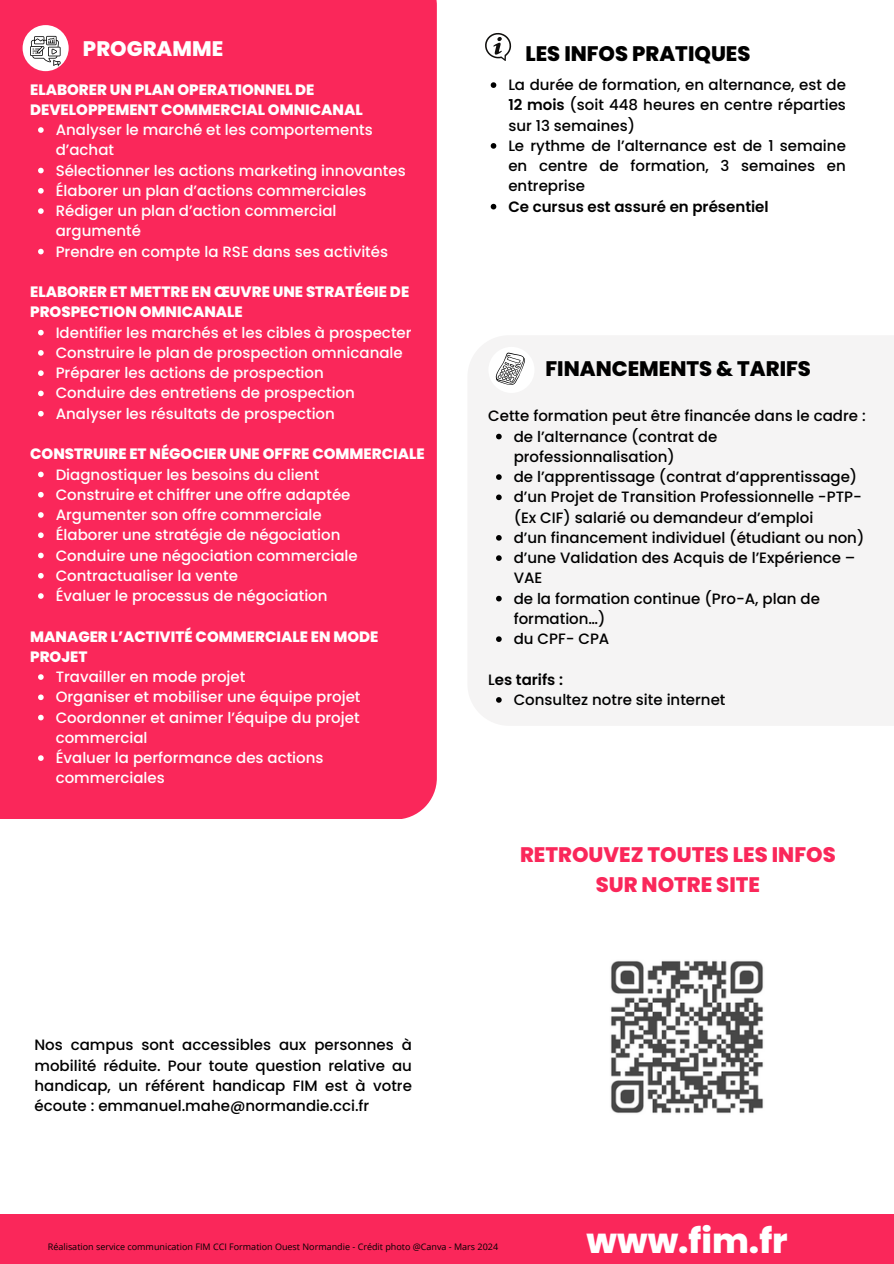
<style>
.page{position:relative;width:894px;height:1264px;background:#fff}
.page>*{position:absolute;margin:0;border:0;box-sizing:border-box;transform-origin:0 0}
.t1{font:800 34.5px "Poppins";color:#fff}
.t2{font:800 21px "Poppins";color:#000}
.t3{font:800 21px/29.2px "Poppins";color:#fa275a;text-align:center}
.t4{font:800 21px "Poppins";color:#fff}
.t5{font:500 15px/20.2px "Poppins";color:#fff}
.t6{font:500 15px/20.2px "Poppins";color:#000}
.t7{font:800 15px/20.2px "Poppins";color:#fff}
.t8{font:600 15px "Poppins";color:#000}
.t9{font:9px "Open Sans";color:#000}
.s1{font-weight:600}
</style>
<div class="page">
<div style="left:0;top:0;width:437px;height:818px;background:#fa275a"></div>
<div style="left:23px;top:25px;width:46px;height:46px;background:#fff;border-radius:50%"></div>
<svg style="left:30px;top:36px;width:31px;height:30px"></svg>
<div style="left:468px;top:336px;width:425px;height:389px;background:#f5f4f4"></div>
<div style="left:0;top:1214px;width:893px;height:49px;background:#fa275a"></div>
<svg style="left:485px;top:32px;width:27px;height:29px"></svg>
<div style="left:488px;top:347px;width:46px;height:46px;background:#fff;border-radius:50%"></div>
<svg style="left:495px;top:352px;width:30px;height:33px"></svg>
<img style="left:611px;top:960px;width:152px;height:154px">
<svg style="left:38px;top:127px;width:6px;height:6px"></svg>
<svg style="left:38px;top:168px;width:6px;height:5px"></svg>
<svg style="left:38px;top:188px;width:6px;height:6px"></svg>
<svg style="left:38px;top:208px;width:6px;height:6px"></svg>
<svg style="left:38px;top:249px;width:6px;height:5px"></svg>
<svg style="left:38px;top:330px;width:6px;height:5px"></svg>
<svg style="left:38px;top:350px;width:6px;height:6px"></svg>
<svg style="left:38px;top:370px;width:6px;height:6px"></svg>
<svg style="left:38px;top:390px;width:6px;height:6px"></svg>
<svg style="left:38px;top:411px;width:6px;height:5px"></svg>
<svg style="left:38px;top:471px;width:6px;height:6px"></svg>
<svg style="left:38px;top:492px;width:6px;height:5px"></svg>
<svg style="left:38px;top:512px;width:6px;height:6px"></svg>
<svg style="left:38px;top:532px;width:6px;height:6px"></svg>
<svg style="left:38px;top:552px;width:6px;height:6px"></svg>
<svg style="left:38px;top:573px;width:6px;height:5px"></svg>
<svg style="left:38px;top:593px;width:6px;height:6px"></svg>
<svg style="left:38px;top:674px;width:6px;height:6px"></svg>
<svg style="left:38px;top:694px;width:6px;height:6px"></svg>
<svg style="left:38px;top:714px;width:6px;height:6px"></svg>
<svg style="left:38px;top:755px;width:6px;height:6px"></svg>
<svg style="left:490px;top:82px;width:6px;height:6px"></svg>
<svg style="left:490px;top:143px;width:6px;height:6px"></svg>
<svg style="left:490px;top:204px;width:6px;height:5px"></svg>
<svg style="left:496px;top:434px;width:5px;height:5px"></svg>
<svg style="left:496px;top:474px;width:5px;height:6px"></svg>
<svg style="left:496px;top:494px;width:5px;height:6px"></svg>
<svg style="left:496px;top:535px;width:5px;height:5px"></svg>
<svg style="left:496px;top:555px;width:5px;height:6px"></svg>
<svg style="left:496px;top:596px;width:5px;height:5px"></svg>
<svg style="left:496px;top:636px;width:5px;height:6px"></svg>
<svg style="left:496px;top:697px;width:5px;height:5px"></svg>
<h2 class="t4" style="left:83px;top:34px;width:142px">PROGRAMME</h2>
<p class="t7" style="left:30px;top:79px;width:334px">ELABORER UN PLAN OPERATIONNEL DE<br>DEVELOPPEMENT COMMERCIAL OMNICANAL</p>
<p class="t5" style="left:56px;top:120px;width:351px">Analyser le marché et les comportements d’achat<br>Sélectionner les actions marketing innovantes<br>Élaborer un plan d’actions commerciales<br>Rédiger un plan d’action commercial argumenté<br>Prendre en compte la RSE dans ses activités</p>
<p class="t7" style="left:30px;top:282px;width:380px">ELABORER ET METTRE EN ŒUVRE UNE STRATÉGIE DE<br>PROSPECTION OMNICANALE</p>
<p class="t5" style="left:56px;top:322px;width:357px">Identifier les marchés et les cibles à prospecter Construire le plan de prospection omnicanale Préparer les actions de prospection<br>Conduire des entretiens de prospection Analyser les résultats de prospection</p>
<p class="t7" style="left:30px;top:444px;width:396px">CONSTRUIRE ET NÉGOCIER UNE OFFRE COMMERCIALE</p>
<p class="t5" style="left:56px;top:464px;width:303px">Diagnostiquer les besoins du client Construire et chiffrer une offre adaptée Argumenter son offre commerciale Élaborer une stratégie de négociation Conduire une négociation commerciale Contractualiser la vente<br>Évaluer le processus de négociation</p>
<p class="t7" style="left:30px;top:626px;width:350px">MANAGER L’ACTIVITÉ COMMERCIALE EN MODE<br>PROJET</p>
<p class="t5" style="left:56px;top:666px;width:306px">Travailler en mode projet<br>Organiser et mobiliser une équipe projet<br>Coordonner et animer l’équipe du projet commercial<br>Évaluer la performance des actions commerciales</p>
<p class="t6" style="left:34px;top:1034px;width:379px;text-align:justify">Nos campus sont accessibles aux personnes à mobilité réduite. Pour toute question relative au handicap, un référent handicap FIM est à votre écoute : emmanuel.mahe@normandie.cci.fr</p>
<h2 class="t2" style="left:525px;top:38px;width:226px">LES INFOS PRATIQUES</h2>
<p class="t6" style="left:508px;top:75px;width:339px">La durée de formation, en alternance, est de<br><span class="s1">12 mois</span> (soit 448 heures en centre réparties sur 13 semaines)<br>Le rythme de l’alternance est de 1 semaine en centre de formation, 3 semaines en entreprise</p>
<p class="t8" style="left:508px;top:196px;width:262px">Ce cursus est assuré en présentiel</p>
<h2 class="t2" style="left:545px;top:354px;width:267px">FINANCEMENTS &amp; TARIFS</h2>
<p class="t6" style="left:513px;top:406px;width:353px;text-indent:-25px">Cette formation peut être financée dans le cadre : de l’alternance (contrat de professionnalisation)<br>de l’apprentissage (contrat d’apprentissage) d’un Projet de Transition Professionnelle -PTP-(Ex CIF) salarié ou demandeur d’emploi<br>d’un financement individuel (étudiant ou non) d’une Validation des Acquis de l’Expérience – VAE<br>de la formation continue (Pro-A, plan de formation…)<br>du CPF- CPA</p>
<p class="t6" style="left:513px;top:669px;width:213px;text-indent:-25px">L<span class="s1">es tarifs :<br></span>Consultez notre site internet</p>
<h2 class="t3" style="left:520px;top:840px;width:317px">RETROUVEZ TOUTES LES INFOS<br>SUR NOTRE SITE</h2>
<p class="t9" style="left:48px;top:1240px;width:451px">Réalisation service communication FIM CCI Formation Ouest Normandie - Crédit photo @Canva - Mars 2024</p>
<h1 class="t1" style="left:586px;top:1216px;width:202px">www.fim.fr</h1>
</div>
